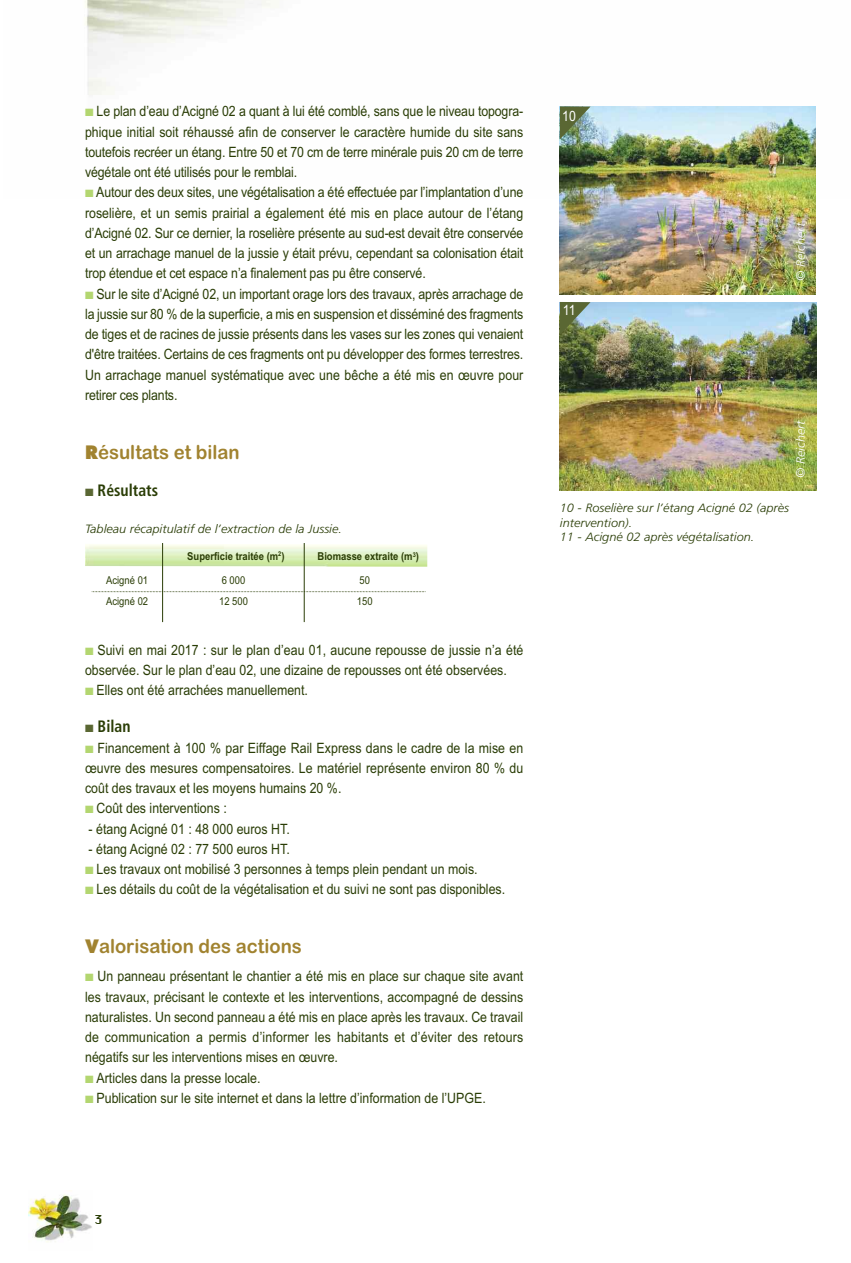
<style>
.page{position:relative;width:851px;height:1263px;background:#fff}
.page>*{position:absolute;margin:0;border:0;box-sizing:border-box;transform-origin:0 0}
.t1{font:19.5px "Arial Rounded MT Bold";color:#a18330;scale:.95 1}
.t2{font:700 condensed 16.5px "Frutiger";color:#2a3d06;scale:.95 1}
.t3{font:14.25px/20.2px "Arial Narrow";color:#2a3d06;text-align:justify;scale:1.06 1}
.t4{font:14.25px "Arial Narrow";color:#fff;scale:1.06 1}
.t5{font:italic 300 12px/14.4px "Frutiger";color:#2a3d06;scale:1.06 1}
.t6{font:italic 300 12px "Frutiger";color:#fff;scale:1.06 1}
.t7{font:12px "Chicago FLF";color:#2a3d06}
.t8{font:700 10.8px "Arial Narrow";color:#2a3d06;scale:1.06 1}
.t9{font:10.8px/21px "Arial Narrow";color:#2a3d06;scale:1.06 1}
.s1{color:#b3d670}
.s2{font-family:"Futura";font-weight:800;font-size:18px}
.s3{color:#5a6733}
</style>
<div class="page">
<img style="left:29px;top:1194px;width:63px;height:48px">
<img style="left:85px;top:0;width:731px;height:198px">
<img style="left:559px;top:106px;width:256px;height:188px">
<svg style="left:560px;top:106px;width:30px;height:33px"></svg>
<img style="left:559px;top:302px;width:257px;height:188px">
<svg style="left:560px;top:302px;width:30px;height:33px"></svg>
<img style="left:85px;top:544px;width:342px;height:23px">
<svg style="left:92px;top:591px;width:333px;height:1px"></svg>
<hr style="left:162px;top:543px;width:1px;height:79px;background:#2a3d06">
<hr style="left:304px;top:543px;width:1px;height:79px;background:#2a3d06">
<p class="t3" style="left:85px;top:101px;width:415px"><span class="s1">■</span> Le plan d’eau d’Acigné 02 a quant à lui été comblé, sans que le niveau topogra&shy;phique initial soit réhaussé afin de conserver le caractère humide du site sans toutefois recréer un étang. Entre 50 et 70 cm de terre minérale puis 20 cm de terre végétale ont été utilisés pour le remblai.</p>
<p class="t3" style="left:85px;top:182px;width:415px"><span class="s1">■</span> Autour des deux sites, une végétalisation a été effectuée par l’implantation d’une roselière, et un semis prairial a également été mis en place autour de l’étang d’Acigné 02. Sur ce dernier, la roselière présente au sud-est devait être conservée et un arrachage manuel de la jussie y était prévu, cependant sa colonisation était trop étendue et cet espace n’a finalement pas pu être conservé.</p>
<p class="t3" style="left:85px;top:284px;width:415px"><span class="s1">■</span> Sur le site d’Acigné 02, un important orage lors des travaux, après arrachage de la jussie sur 80 % de la superficie, a mis en suspension et disséminé des fragments de tiges et de racines de jussie présents dans les vases sur les zones qui venaient d'être traitées. Certains de ces fragments ont pu développer des formes terrestres.<br>Un arrachage manuel systématique avec une bêche a été mis en œuvre pour retirer ces plants.</p>
<h1 class="t1" style="left:85px;top:441px;width:164px"><span class="s2">R</span>ésultats et bilan</h1>
<p class="t2" style="left:85px;top:484px;width:78px"><span class="s3">■</span> Résultats</p>
<p class="t5" style="left:85px;top:523px;width:244px">Tableau récapitulatif de l’extraction de la Jussie.</p>
<p class="t8" style="left:187px;top:550px;width:93px">Superficie traitée (m<sup>2</sup>)</p>
<p class="t8" style="left:317px;top:550px;width:97px">Biomasse extraite (m<sup>3</sup>)</p>
<p class="t9" style="left:106px;top:569px;width:41px">Acigné 01<br>Acigné 02</p>
<p class="t9" style="left:219px;top:569px;width:29px">6 000<br>12 500</p>
<p class="t9" style="left:357px;top:569px;width:16px">50<br>150</p>
<p class="t3" style="left:85px;top:640px;width:415px"><span class="s1">■</span> Suivi en mai 2017 : sur le plan d’eau 01, aucune repousse de jussie n’a été observée. Sur le plan d’eau 02, une dizaine de repousses ont été observées.</p>
<p class="t3" style="left:85px;top:680px;width:212px"><span class="s1">■</span> Elles ont été arrachées manuellement.</p>
<p class="t2" style="left:85px;top:720px;width:49px"><span class="s3">■</span> Bilan</p>
<p class="t3" style="left:85px;top:738px;width:415px"><span class="s1">■</span> Financement à 100 % par Eiffage Rail Express dans le cadre de la mise en œuvre des mesures compensatoires. Le matériel représente environ 80 % du coût des travaux et les moyens humains 20 %.</p>
<p class="t3" style="left:85px;top:798px;width:135px"><span class="s1">■</span> Coût des interventions :</p>
<p class="t3" style="left:88px;top:819px;width:191px">- étang Acigné 01 : 48 000 euros HT.</p>
<p class="t3" style="left:88px;top:839px;width:191px">- étang Acigné 02 : 77 500 euros HT.</p>
<p class="t3" style="left:85px;top:859px;width:372px"><span class="s1">■</span> Les travaux ont mobilisé 3 personnes à temps plein pendant un mois.</p>
<p class="t3" style="left:85px;top:879px;width:398px"><span class="s1">■</span> Les détails du coût de la végétalisation et du suivi ne sont pas disponibles.</p>
<h1 class="t1" style="left:85px;top:934px;width:230px"><span class="s2">V</span>alorisation des actions</h1>
<p class="t3" style="left:85px;top:966px;width:415px"><span class="s1">■</span> Un panneau présentant le chantier a été mis en place sur chaque site avant les travaux, précisant le contexte et les interventions, accompagné de dessins naturalistes. Un second panneau a été mis en place après les travaux. Ce travail de communication a permis d’informer les habitants et d’éviter des retours négatifs sur les interventions mises en œuvre.</p>
<p class="t3" style="left:85px;top:1068px;width:167px"><span class="s1">■</span> Articles dans la presse locale.</p>
<p class="t3" style="left:85px;top:1088px;width:379px"><span class="s1">■</span> Publication sur le site internet et dans la lettre d’information de l’UPGE.</p>
<p class="t4" style="left:562px;top:108px;width:14px">10</p>
<p class="t4" style="left:562px;top:302px;width:14px">11</p>
<p class="t6" style="left:795px;top:281px;width:56px;rotate:-90deg">© Reichert</p>
<p class="t6" style="left:795px;top:478px;width:56px;rotate:-90deg">© Reichert</p>
<p class="t5" style="left:559px;top:502px;width:218px">10 - Roselière sur l’étang Acigné 02 (après intervention).<br>11 - Acigné 02 après végétalisation.</p>
<p class="t7" style="left:94px;top:1212px;width:9px">3</p>
</div>
